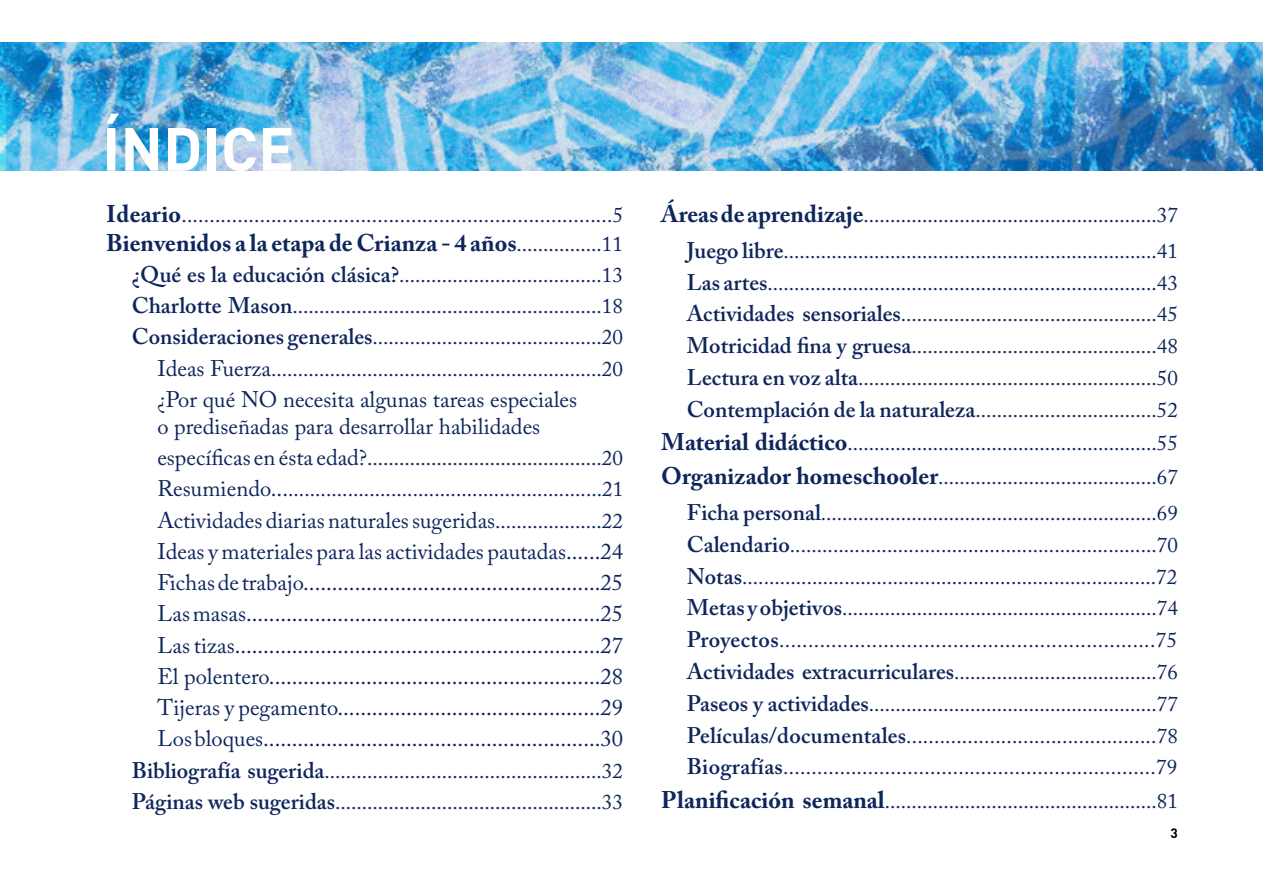
<style>
.page{position:relative;width:1263px;height:893px;background:#fff}
.page>*{position:absolute;margin:0;border:0;box-sizing:border-box;transform-origin:0 0}
.t1{font:700 60px "DIN Pro";color:#fff}
.t2{font:700 24px "Adobe Caslon Pro";color:#0f265c}
.t3{font:22.5px/31.2px "Adobe Caslon Pro";color:#0f265c}
.t4{font:21px/32px "Adobe Caslon Pro";color:#0f265c;text-align:right}
.t5{font:700 13.5px "DIN Pro";color:#000}
.s1{font-weight:700;font-size:24px}
.s2{font-weight:400;font-size:21px}
.s3{font-weight:600;font-size:22.5px}
.s4{font-size:22.5px}
.s5{font-size:21px}
</style>
<div class="page">
<img style="left:0;top:43px;width:1263px;height:127px">
<h1 class="t1" style="left:102px;top:99px;width:194px">ÍNDICE</h1>
<p class="t4" style="left:106px;top:199px;width:518px"><span class="s1">Ideario</span>.............................................................................5</p>
<p class="t2" style="left:106px;top:228px;width:518px">Bienvenidos a la etapa de Crianza - 4 años<span class="s2">................11</span></p>
<p class="t4" style="left:132px;top:259px;width:493px;line-height:31.2px"><span class="s3">¿Qué es la educación clásica?</span>......................................13<br><span class="s3">Charlotte Mason</span>..........................................................18<br><span class="s3">Consideraciones generales</span>...........................................20<br><span class="s4">Ideas Fuerza</span>..............................................................20</p>
<p class="t3" style="left:157px;top:386px;width:421px;line-height:27px">¿Por qué NO necesita algunas tareas especiales o prediseñadas para desarrollar habilidades</p>
<p class="t4" style="left:157px;top:442px;width:467px;line-height:31.2px;text-align:left"><span class="s4">específicas en ésta edad?</span>............................................20<br><span class="s4">Resumiendo...</span>..........................................................21</p>
<p class="t3" style="left:157px;top:504px;width:467px;text-align:justify">Actividades diarias naturales sugeridas<span class="s5">....................22<br></span>Ideas y materiales para las actividades pautadas......24<br>Fichas de trabajo....................................................25<br>Las masas..............................................................25<br>Las tizas................................................................27<br>El polentero..........................................................28<br>Tijeras y pegamento..............................................29<br>Los bloques...........................................................30</p>
<p class="t4" style="left:132px;top:755px;width:493px;line-height:31.2px;text-align:left"><span class="s3">Bibliografía sugerida</span>....................................................32<br><span class="s3">Páginas web sugeridas</span>..................................................33</p>
<p class="t4" style="left:661px;top:196px;width:518px;line-height:36px"><span class="s1">Áreas de aprendizaje</span>.......................................................37<br><span class="s3">Juego libre</span>......................................................................41</p>
<p class="t4" style="left:661px;top:266px;width:518px;line-height:32.4px"><span class="s3">Las artes</span>.........................................................................43<br><span class="s3">Actividades sensoriales</span>................................................45<br><span class="s3">Motricidad fina y gruesa</span>..............................................48<br><span class="s3">Lectura en voz alta</span>........................................................50<br><span class="s3">Contemplación de la naturaleza</span>..................................52<br><span class="s1">Material didáctico</span>..........................................................55<br><span class="s1">Organizador homeschooler</span>.........................................67</p>
<p class="t4" style="left:661px;top:497px;width:518px"><span class="s3">Ficha personal</span>...............................................................69<br><span class="s3">Calendario</span>....................................................................70<br><span class="s3">Notas</span>.............................................................................72<br><span class="s3">Metas y objetivos</span>...........................................................74<br><span class="s3">Proyectos</span>.................................................................75<br><span class="s3">Actividades extracurriculares</span>......................................76<br><span class="s3">Paseos y actividades</span>......................................................77<br><span class="s3">Películas/documentales</span>.............................................78<br><span class="s3">Biografías</span>..................................................................79<br><span class="s1">Planificación semanal</span>...................................................81</p>
<p class="t5" style="left:1170px;top:822px;width:9px">3</p>
</div>
